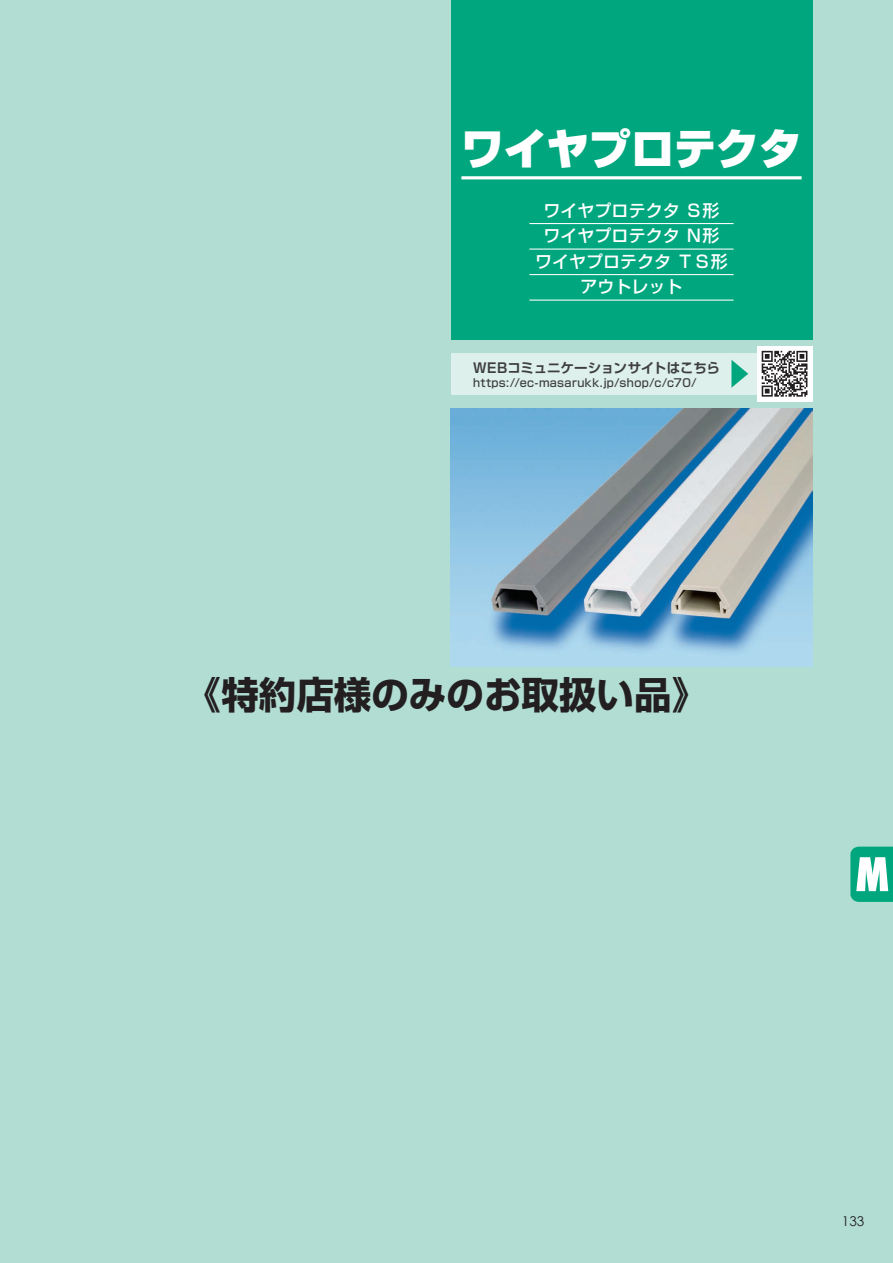
<style>
.page{position:relative;width:893px;height:1263px;background:#b1ddd3}
.page>*{position:absolute;margin:0;border:0;box-sizing:border-box;transform-origin:0 0}
.t1{font:900 42.45px "Shin Go Pro";color:#fff}
.t2{font:700 37.5px "Shin Go Pro";color:#231f20}
.t3{font:500 16.95px/25.5px "Shin Go Pro";color:#fff;text-align:center}
.t4{font:13.8px "Futura Medium 90 ms RKSJ H";color:#231f20}
.t5{font:700 13.5px "Shin Go Pro De";letter-spacing:-.01em;color:#3e3e3f}
.t6{font:13.5px "Century Gothic";color:#231f20}
.t7{font:500 11.1px "Shin Go Pro";letter-spacing:.035em;color:#3e3e3f}
</style>
<div class="page">
<img style="left:451px;top:409px;width:361px;height:257px">
<div style="left:451px;top:0;width:361px;height:340px;background:#00a77e"></div>
<hr style="left:461px;top:176px;width:341px;height:3px;background:#fff">
<hr style="left:529px;top:223px;width:204px;height:1px;background:#fff">
<hr style="left:529px;top:249px;width:204px;height:1px;background:#fff">
<hr style="left:529px;top:274px;width:204px;height:1px;background:#fff">
<hr style="left:529px;top:300px;width:204px;height:1px;background:#fff">
<div style="left:451px;top:353px;width:361px;height:41px;background:#ddf0eb"></div>
<svg style="left:731px;top:360px;width:17px;height:28px"></svg>
<svg style="left:757px;top:346px;width:55px;height:55px"></svg>
<svg style="left:762px;top:351px;width:45px;height:46px;background:#8d8b8b"></svg>
<svg style="left:851px;top:847px;width:42px;height:55px;background:#5fc7ae"></svg>
<h1 class="t1" style="left:461px;top:115px;width:342px">ワイヤプロテクタ</h1>
<p class="t3" style="left:535px;top:195px;width:194px">ワイヤプロテクタ Ｓ形ワイヤプロテクタ Ｎ形ワイヤプロテクタ ＴＳ形アウトレット</p>
<p class="t5" style="left:473px;top:356px;width:248px">WEBコミュニケーションサイトはこちら</p>
<p class="t7" style="left:473px;top:373px;width:225px">https://ec-masarukk.jp/shop/c/c70/</p>
<h2 class="t2" style="left:184px;top:665px;width:526px">《特約店様のみのお取扱い品》</h2>
<p class="t6" style="left:842px;top:1211px;width:24px">133</p>
<p class="t4" style="left:842px;top:1215px;width:23px">133</p>
</div>
